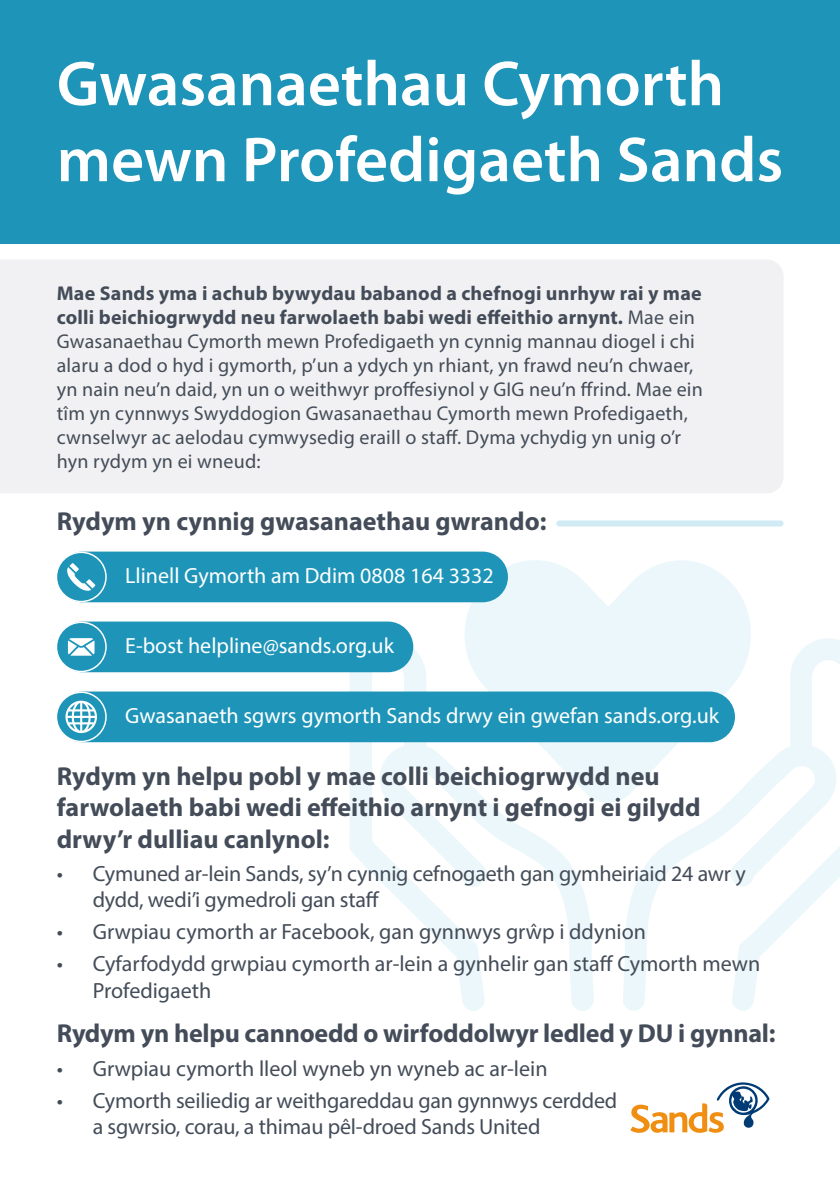
<style>
.page{position:relative;width:840px;height:1191px;background:#fff}
.page>*{position:absolute;margin:0;border:0;box-sizing:border-box;transform-origin:0 0}
.t1{font:600 64px/76px "Myriad Pro";color:#fff}
.t2{font:700 26px/31.2px "Myriad Pro";color:#434c58}
.t3{font:22px/26.4px "Myriad Pro";letter-spacing:-.01em;color:#434c58}
.t4{font:22px "Myriad Pro";color:#fff}
.t5{font:20px/24px "Myriad Pro";letter-spacing:.01em;color:#434c58}
.s1{font-weight:700}
</style>
<div class="page">
<svg style="left:623px;top:638px;width:216px;height:373px"></svg>
<svg style="left:348px;top:636px;width:244px;height:375px"></svg>
<svg style="left:437px;top:552px;width:341px;height:274px"></svg>
<div style="left:0;top:260px;width:783px;height:233px;background:#f1f1f3"></div>
<div style="left:0;top:0;width:839px;height:244px;background:#1e95b8"></div>
<div style="left:57px;top:551px;width:450px;height:51px;background:#1e95b8;border-radius:25px"></div>
<div style="left:57px;top:621px;width:356px;height:51px;background:#1e95b8;border-radius:25px"></div>
<div style="left:57px;top:691px;width:677px;height:51px;background:#1e95b8;border-radius:25px"></div>
<svg style="left:56px;top:692px;width:50px;height:49px"></svg>
<div style="left:56px;top:691px;width:51px;height:51px;border:1px solid #fff;border-radius:50%"></div>
<svg style="left:65px;top:700px;width:32px;height:33px"></svg>
<div style="left:56px;top:622px;width:50px;height:49px;background:#1e95b8;border-radius:50%"></div>
<div style="left:56px;top:621px;width:51px;height:51px;border:1px solid #fff;border-radius:50%"></div>
<svg style="left:68px;top:638px;width:26px;height:17px"></svg>
<div style="left:56px;top:552px;width:50px;height:49px;background:#1e95b8;border-radius:50%"></div>
<div style="left:56px;top:551px;width:51px;height:51px;border:1px solid #fff;border-radius:50%"></div>
<svg style="left:67px;top:563px;width:28px;height:28px"></svg>
<div style="left:559px;top:520px;width:221px;height:6px;background:#d1ebf5"></div>
<svg style="left:630px;top:1082px;width:139px;height:51px"></svg>
<h1 class="t1" style="left:57px;top:44px;width:727px">Gwasanaethau Cymorth mewn Profedigaeth Sands</h1>
<p class="t5" style="left:57px;top:281px;width:647px"><span class="s1">Mae Sands yma i achub bywydau babanod a chefnogi unrhyw rai y mae colli beichiogrwydd neu farwolaeth babi wedi effeithio arnynt.</span> Mae ein Gwasanaethau Cymorth mewn Profedigaeth yn cynnig mannau diogel i chi alaru a dod o hyd i gymorth, p’un a ydych yn rhiant, yn frawd neu’n chwaer, yn nain neu’n daid, yn un o weithwyr proffesiynol y GIG neu’n ffrind. Mae ein tîm yn cynnwys Swyddogion Gwasanaethau Cymorth mewn Profedigaeth, cwnselwyr ac aelodau cymwysedig eraill o staff. Dyma ychydig yn unig o’r hyn rydym yn ei wneud:</p>
<h2 class="t2" style="left:57px;top:505px;width:491px">Rydym yn cynnig gwasanaethau gwrando:</h2>
<p class="t4" style="left:125px;top:562px;width:370px">Llinell Gymorth am Ddim 0808 164 3332</p>
<p class="t4" style="left:125px;top:632px;width:270px">E-bost helpline@sands.org.uk</p>
<p class="t4" style="left:125px;top:702px;width:595px">Gwasanaeth sgwrs gymorth Sands drwy ein gwefan sands.org.uk</p>
<h2 class="t2" style="left:57px;top:760px;width:645px">Rydym yn helpu pobl y mae colli beichiogrwydd neu farwolaeth babi wedi effeithio arnynt i gefnogi ei gilydd drwy’r dulliau canlynol:</h2>
<p class="t3" style="left:93px;top:859px;width:654px;text-indent:-36px">• Cymuned ar-lein Sands, sy’n cynnig cefnogaeth gan gymheiriaid 24 awr y dydd, wedi’i gymedroli gan staff</p>
<p class="t3" style="left:57px;top:918px;width:590px">• Grwpiau cymorth ar Facebook, gan gynnwys grŵp i ddynion</p>
<p class="t3" style="left:93px;top:950px;width:668px;text-indent:-36px">• Cyfarfodydd grwpiau cymorth ar-lein a gynhelir gan staff Cymorth mewn<br>Profedigaeth</p>
<h2 class="t2" style="left:57px;top:1016px;width:720px">Rydym yn helpu cannoedd o wirfoddolwyr ledled y DU i gynnal:</h2>
<p class="t3" style="left:57px;top:1054px;width:492px">• Grwpiau cymorth lleol wyneb yn wyneb ac ar-lein</p>
<p class="t3" style="left:93px;top:1087px;width:525px;text-indent:-36px">• Cymorth seiliedig ar weithgareddau gan gynnwys cerdded a sgwrsio, corau, a thimau pêl-droed Sands United</p>
</div>
